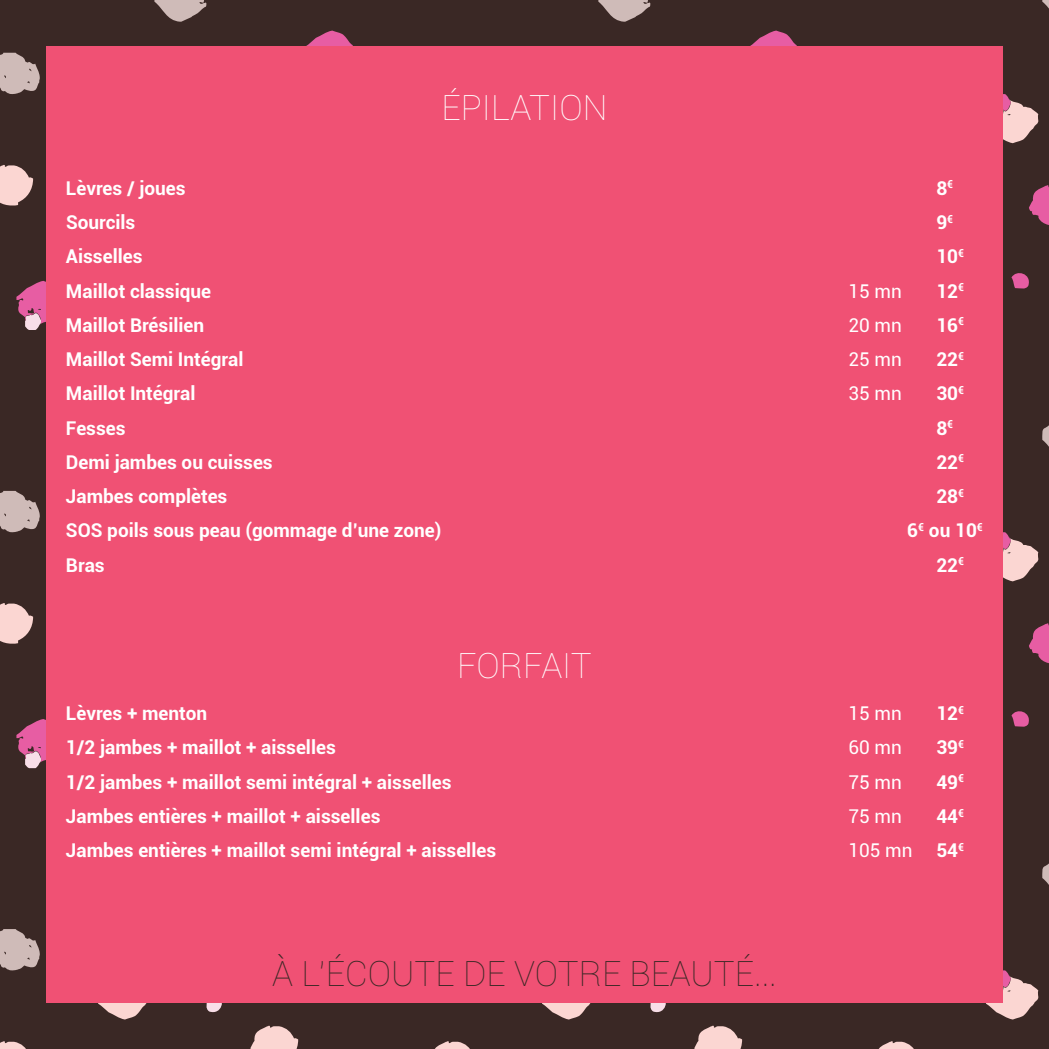
<style>
.page{position:relative;width:1049px;height:1049px;background:#3a2825}
.page>*{position:absolute;margin:0;border:0;box-sizing:border-box;transform-origin:0 0}
.t1{font:100 35px "Roboto";color:#3a2825}
.t2{font:100 35px "Roboto";color:#fff}
.t3{font:700 19px "Roboto";color:#fff}
.t4{font:19px "Roboto";color:#fff}
.s1{font-weight:700}
</style>
<div class="page">
<svg style="left:694px;top:1025px;width:48px;height:24px"></svg>
<svg style="left:878px;top:1041px;width:36px;height:8px"></svg>
<svg style="left:986px;top:970px;width:52px;height:49px"></svg>
<svg style="left:650px;top:1003px;width:16px;height:10px"></svg>
<svg style="left:1042px;top:863px;width:7px;height:22px"></svg>
<svg style="left:1029px;top:623px;width:20px;height:41px"></svg>
<svg style="left:1011px;top:711px;width:18px;height:16px"></svg>
<svg style="left:1003px;top:532px;width:35px;height:49px"></svg>
<svg style="left:1042px;top:425px;width:7px;height:22px"></svg>
<svg style="left:1029px;top:185px;width:20px;height:40px"></svg>
<svg style="left:1011px;top:273px;width:18px;height:16px"></svg>
<svg style="left:1003px;top:94px;width:35px;height:49px"></svg>
<svg style="left:1042px;top:0;width:7px;height:9px"></svg>
<svg style="left:750px;top:31px;width:47px;height:15px"></svg>
<svg style="left:250px;top:1025px;width:48px;height:24px"></svg>
<svg style="left:435px;top:1041px;width:35px;height:8px"></svg>
<svg style="left:542px;top:1003px;width:49px;height:16px"></svg>
<svg style="left:206px;top:1003px;width:16px;height:10px"></svg>
<svg style="left:598px;top:0;width:53px;height:22px"></svg>
<svg style="left:306px;top:31px;width:47px;height:15px"></svg>
<svg style="left:0;top:1041px;width:26px;height:8px"></svg>
<svg style="left:98px;top:1003px;width:49px;height:16px"></svg>
<svg style="left:0;top:603px;width:33px;height:41px"></svg>
<svg style="left:0;top:929px;width:40px;height:42px"></svg>
<svg style="left:16px;top:719px;width:30px;height:49px"></svg>
<svg style="left:0;top:165px;width:33px;height:41px"></svg>
<svg style="left:0;top:491px;width:40px;height:42px"></svg>
<svg style="left:16px;top:281px;width:30px;height:49px"></svg>
<svg style="left:154px;top:0;width:53px;height:22px"></svg>
<svg style="left:0;top:53px;width:40px;height:41px"></svg>
<div style="left:46px;top:46px;width:957px;height:957px;background:#f05174"></div>
<h1 class="t2" style="left:441px;top:83px;width:167px">ÉPILATION</h1>
<p class="t3" style="left:66px;top:175px;width:121px">Lèvres / joues</p>
<p class="t3" style="left:936px;top:175px;width:18px">8<sup>€</sup></p>
<p class="t3" style="left:66px;top:209px;width:71px">Sourcils</p>
<p class="t3" style="left:936px;top:209px;width:18px">9<sup>€</sup></p>
<p class="t3" style="left:66px;top:243px;width:78px">Aisselles</p>
<p class="t3" style="left:936px;top:243px;width:29px">10<sup>€</sup></p>
<p class="t3" style="left:66px;top:277px;width:147px">Maillot classique</p>
<p class="t4" style="left:848px;top:277px;width:55px">15 mn</p>
<p class="t3" style="left:936px;top:277px;width:29px">12<sup>€</sup></p>
<p class="t3" style="left:66px;top:312px;width:140px">Maillot Brésilien</p>
<p class="t4" style="left:848px;top:312px;width:55px">20 mn</p>
<p class="t3" style="left:936px;top:312px;width:29px">16<sup>€</sup></p>
<p class="t3" style="left:66px;top:346px;width:179px">Maillot Semi Intégral</p>
<p class="t4" style="left:848px;top:346px;width:55px">25 mn</p>
<p class="t3" style="left:936px;top:346px;width:29px">22<sup>€</sup></p>
<p class="t3" style="left:66px;top:380px;width:131px">Maillot Intégral</p>
<p class="t4" style="left:848px;top:380px;width:55px">35 mn</p>
<p class="t3" style="left:936px;top:380px;width:29px">30<sup>€</sup></p>
<p class="t3" style="left:66px;top:414px;width:61px">Fesses</p>
<p class="t3" style="left:936px;top:414px;width:18px">8<sup>€</sup></p>
<p class="t3" style="left:66px;top:449px;width:208px">Demi jambes ou cuisses</p>
<p class="t3" style="left:936px;top:449px;width:29px">22<sup>€</sup></p>
<p class="t3" style="left:66px;top:483px;width:163px">Jambes complètes</p>
<p class="t3" style="left:936px;top:483px;width:29px">28<sup>€</sup></p>
<p class="t3" style="left:66px;top:517px;width:377px">SOS poils sous peau (gommage d’une zone)</p>
<p class="t3" style="left:907px;top:517px;width:77px">6<sup>€</sup> ou 10<sup>€</sup></p>
<p class="t3" style="left:66px;top:551px;width:40px">Bras</p>
<p class="t3" style="left:936px;top:551px;width:29px">22<sup>€</sup></p>
<h1 class="t2" style="left:457px;top:642px;width:136px">FORFAIT</h1>
<p class="t3" style="left:66px;top:700px;width:143px">Lèvres + menton</p>
<p class="t4" style="left:848px;top:700px;width:55px">15 mn</p>
<p class="t3" style="left:936px;top:700px;width:29px">12<sup>€</sup></p>
<p class="t3" style="left:66px;top:734px;width:271px">1/2 jambes + maillot + aisselles</p>
<p class="t4" style="left:848px;top:734px;width:55px">60 mn</p>
<p class="t3" style="left:936px;top:734px;width:29px">39<sup>€</sup></p>
<p class="t3" style="left:66px;top:768px;width:387px">1/2 jambes + maillot semi intégral + aisselles</p>
<p class="t4" style="left:848px;top:768px;width:55px">75 mn</p>
<p class="t3" style="left:936px;top:768px;width:29px">49<sup>€</sup></p>
<p class="t3" style="left:66px;top:803px;width:316px">Jambes entières + maillot + aisselles</p>
<p class="t4" style="left:848px;top:803px;width:55px">75 mn</p>
<p class="t3" style="left:936px;top:803px;width:29px">44<sup>€</sup></p>
<p class="t3" style="left:66px;top:837px;width:432px">Jambes entières + maillot semi intégral + aisselles</p>
<p class="t4" style="left:848px;top:837px;width:117px">105 mn <span class="s1">54</span><sup>€</sup></p>
<h1 class="t1" style="left:272px;top:949px;width:506px">À L’ÉCOUTE DE VOTRE BEAUTÉ...</h1>
</div>
